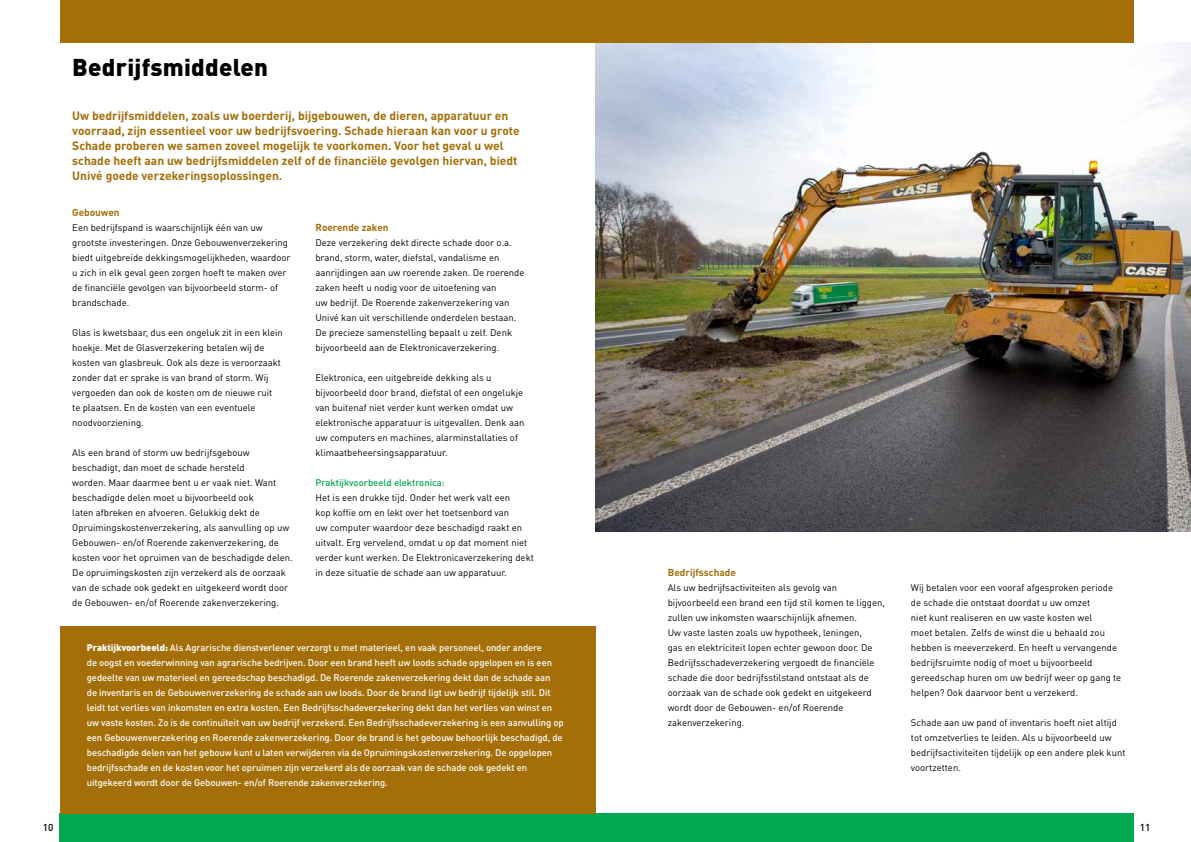
<style>
.page{position:relative;width:1191px;height:842px;background:#fff}
.page>*{position:absolute;margin:0;border:0;box-sizing:border-box;transform-origin:0 0}
.t1{font:900 24px "DIN Pro";letter-spacing:.01em;color:#000}
.t2{font:700 12px/15px "DIN Pro";color:#a46e08}
.t3{font:700 10px "DIN Pro";color:#a46e08}
.t4{font:500 10px "DIN Pro";color:#000}
.t5{font:9.5px/15px "DIN Pro";color:#000}
.t6{font:500 9.5px/15px "DIN Pro";letter-spacing:-.01em;color:#fff}
.t7{font:500 9.5px "DIN Pro";color:#00a850}
.s1{font-weight:900}
</style>
<div class="page">
<img style="left:595px;top:43px;width:596px;height:488px">
<div style="left:60px;top:814px;width:1073px;height:28px;background:#00a850"></div>
<div style="left:595px;top:0;width:538px;height:43px;background:#a46e08"></div>
<div style="left:60px;top:0;width:535px;height:43px;background:#a46e08"></div>
<div style="left:60px;top:626px;width:535px;height:188px;background:#a46e08"></div>
<h1 class="t1" style="left:72px;top:51px;width:197px">Bedrijfsmiddelen</h1>
<p class="t2" style="left:72px;top:108px;width:449px">Uw bedrijfsmiddelen, zoals uw boerderij, bijgebouwen, de dieren, apparatuur en voorraad, zijn essentieel voor uw bedrijfsvoering. Schade hieraan kan voor u grote Schade proberen we samen zoveel mogelijk te voorkomen. Voor het geval u wel schade heeft aan uw bedrijfsmiddelen zelf of de financiële gevolgen hiervan, biedt Univé goede verzekeringsoplossingen.</p>
<p class="t3" style="left:72px;top:206px;width:49px">Gebouwen</p>
<p class="t5" style="left:72px;top:220px;width:220px">Een bedrijfspand is waarschijnlijk één van uw grootste investeringen. Onze Gebouwenverzekering biedt uitgebreide dekkingsmogelijkheden, waardoor u zich in elk geval geen zorgen hoeft te maken over de financiële gevolgen van bijvoorbeeld storm- of brandschade.</p>
<p class="t5" style="left:72px;top:325px;width:212px">Glas is kwetsbaar, dus een ongeluk zit in een klein hoekje. Met de Glasverzekering betalen wij de kosten van glasbreuk. Ook als deze is veroorzaakt zonder dat er sprake is van brand of storm. Wij vergoeden dan ook de kosten om de nieuwe ruit<br>te plaatsen. En de kosten van een eventuele noodvoorziening.</p>
<p class="t5" style="left:72px;top:445px;width:222px">Als een brand of storm uw bedrijfsgebouw beschadigt, dan moet de schade hersteld<br>worden. Maar daarmee bent u er vaak niet. Want beschadigde delen moet u bijvoorbeeld ook<br>laten afbreken en afvoeren. Gelukkig dekt de Opruimingskostenverzekering, als aanvulling op uw Gebouwen- en/of Roerende zakenverzekering, de kosten voor het opruimen van de beschadigde delen.<br>De opruimingskosten zijn verzekerd als de oorzaak van de schade ook gedekt en uitgekeerd wordt door de Gebouwen- en/of Roerende zakenverzekering.</p>
<p class="t3" style="left:315px;top:221px;width:75px">Roerende zaken</p>
<p class="t5" style="left:315px;top:235px;width:210px">Deze verzekering dekt directe schade door o.a. brand, storm, water, diefstal, vandalisme en aanrijdingen aan uw roerende zaken. De roerende zaken heeft u nodig voor de uitoefening van<br>uw bedrijf. De Roerende zakenverzekering van Univé kan uit verschillende onderdelen bestaan.<br>De precieze samenstelling bepaalt u zelf. Denk bijvoorbeeld aan de Elektronicaverzekering.</p>
<p class="t5" style="left:315px;top:370px;width:210px">Elektronica, een uitgebreide dekking als u bijvoorbeeld door brand, diefstal of een ongelukje van buitenaf niet verder kunt werken omdat uw elektronische apparatuur is uitgevallen. Denk aan uw computers en machines, alarminstallaties of klimaatbeheersingsapparatuur.</p>
<p class="t7" style="left:315px;top:476px;width:131px">Praktijkvoorbeeld elektronica:</p>
<p class="t5" style="left:315px;top:490px;width:220px">Het is een drukke tijd. Onder het werk valt een<br>kop koffie om en lekt over het toetsenbord van<br>uw computer waardoor deze beschadigd raakt en uitvalt. Erg vervelend, omdat u op dat moment niet verder kunt werken. De Elektronicaverzekering dekt in deze situatie de schade aan uw apparatuur.</p>
<p class="t6" style="left:87px;top:640px;width:478px"><span class="s1">Praktijkvoorbeeld:</span> Als Agrarische dienstverlener verzorgt u met materieel, en vaak personeel, onder andere<br>de oogst en voederwinning van agrarische bedrijven. Door een brand heeft uw loods schade opgelopen en is een gedeelte van uw materieel en gereedschap beschadigd. De Roerende zakenverzekering dekt dan de schade aan<br>de inventaris en de Gebouwenverzekering de schade aan uw loods. Door de brand ligt uw bedrijf tijdelijk stil. Dit leidt tot verlies van inkomsten en extra kosten. Een Bedrijfsschadeverzekering dekt dan het verlies van winst en uw vaste kosten. Zo is de continuïteit van uw bedrijf verzekerd. Een Bedrijfsschadeverzekering is een aanvulling op een Gebouwenverzekering en Roerende zakenverzekering. Door de brand is het gebouw behoorlijk beschadigd, de beschadigde delen van het gebouw kunt u laten verwijderen via de Opruimingskostenverzekering. De opgelopen bedrijfsschade en de kosten voor het opruimen zijn verzekerd als de oorzaak van de schade ook gedekt en uitgekeerd wordt door de Gebouwen- en/of Roerende zakenverzekering.</p>
<p class="t3" style="left:668px;top:566px;width:70px">Bedrijfsschade</p>
<p class="t5" style="left:668px;top:580px;width:219px">Als uw bedrijfsactiviteiten als gevolg van bijvoorbeeld een brand een tijd stil komen te liggen, zullen uw inkomsten waarschijnlijk afnemen.<br>Uw vaste lasten zoals uw hypotheek, leningen,<br>gas en elektriciteit lopen echter gewoon door. De Bedrijfsschadeverzekering vergoedt de financiële schade die door bedrijfsstilstand ontstaat als de oorzaak van de schade ook gedekt en uitgekeerd wordt door de Gebouwen- en/of Roerende zakenverzekering.</p>
<p class="t5" style="left:911px;top:580px;width:212px">Wij betalen voor een vooraf afgesproken periode de schade die ontstaat doordat u uw omzet<br>niet kunt realiseren en uw vaste kosten wel<br>moet betalen. Zelfs de winst die u behaald zou hebben is meeverzekerd. En heeft u vervangende bedrijfsruimte nodig of moet u bijvoorbeeld gereedschap huren om uw bedrijf weer op gang te helpen? Ook daarvoor bent u verzekerd.</p>
<p class="t5" style="left:911px;top:715px;width:216px">Schade aan uw pand of inventaris hoeft niet altijd tot omzetverlies te leiden. Als u bijvoorbeeld uw bedrijfsactiviteiten tijdelijk op een andere plek kunt voortzetten.</p>
<p class="t4" style="left:43px;top:821px;width:12px">10</p>
<p class="t4" style="left:1139px;top:821px;width:12px">11</p>
</div>
